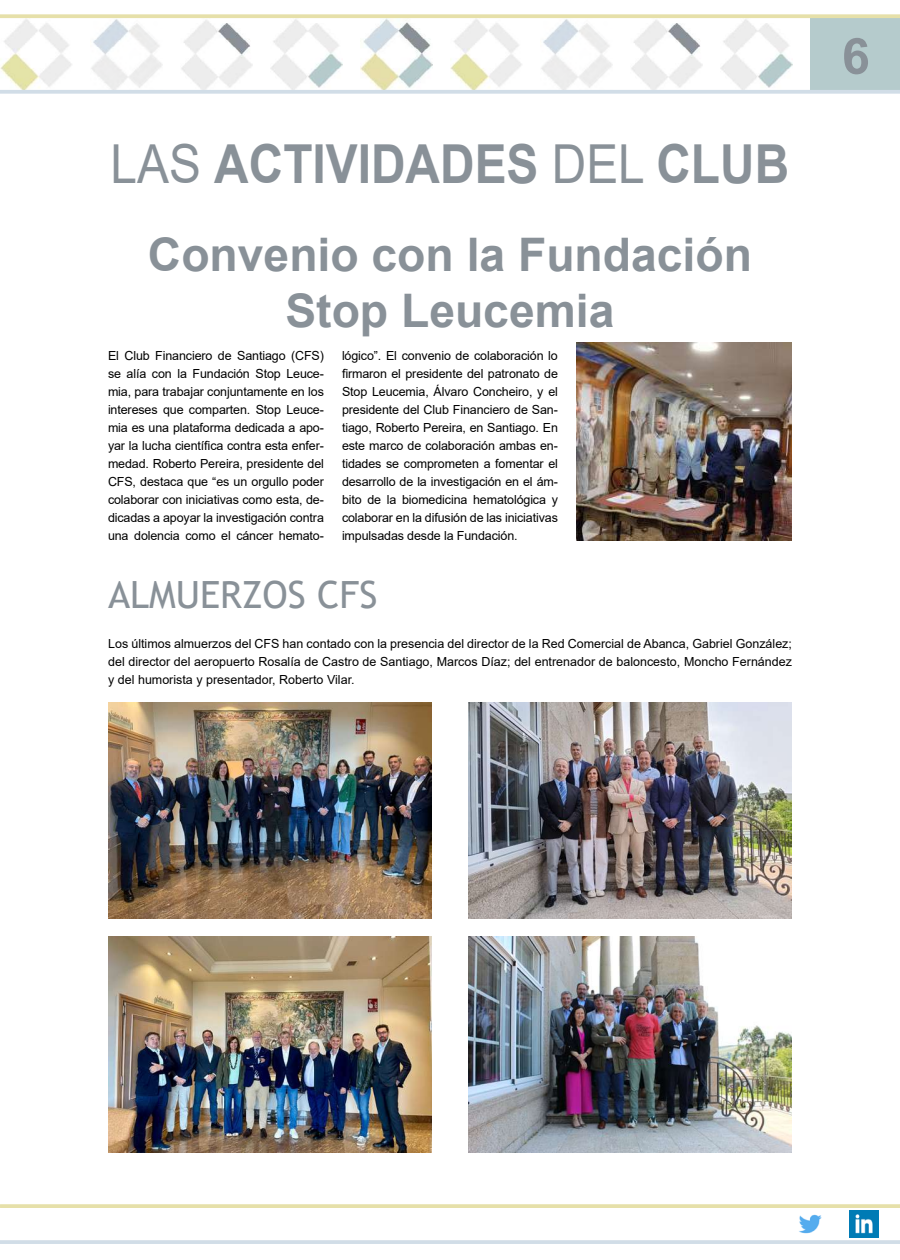
<style>
.page{position:relative;width:900px;height:1260px;background:#fff}
.page>*{position:absolute;margin:0;border:0;box-sizing:border-box;transform-origin:0 0}
.t1{font:700 53.75px "Arial";color:#899198;scale:.89 1}
.t2{font:700 50px "Arial";color:#899198}
.t3{font:700 46.25px/55.5px "Arial";color:#899198;text-align:center}
.t4{font:37.5px "Trebuchet MS";color:#899198}
.t5{font:12.5px/18px "Arial";letter-spacing:-.01em;color:#000;text-align:justify}
.s1{font-weight:400}
</style>
<div class="page">
<img style="left:0;top:18px;width:72px;height:72px">
<img style="left:450px;top:18px;width:72px;height:72px">
<img style="left:91px;top:18px;width:71px;height:72px">
<img style="left:541px;top:18px;width:71px;height:72px">
<img style="left:181px;top:18px;width:71px;height:72px">
<img style="left:631px;top:18px;width:71px;height:72px">
<img style="left:270px;top:18px;width:72px;height:72px">
<img style="left:720px;top:18px;width:72px;height:72px">
<img style="left:360px;top:18px;width:72px;height:72px">
<div style="left:810px;top:18px;width:90px;height:72px;background:#b5cbcc"></div>
<svg style="left:0;top:90px;width:900px;height:4px;background:#d4dfe9"></svg>
<svg style="left:0;top:14px;width:900px;height:4px;background:#e8e2b0"></svg>
<hr style="left:0;top:1240px;width:900px;height:4px;background:#d1dde7">
<svg style="left:0;top:1204px;width:900px;height:4px;background:#e7e1ae"></svg>
<img style="left:849px;top:1210px;width:30px;height:28px">
<img style="left:799px;top:1214px;width:23px;height:20px">
<img style="left:108px;top:702px;width:324px;height:216px">
<img style="left:468px;top:702px;width:324px;height:216px">
<img style="left:468px;top:936px;width:324px;height:216px">
<img style="left:108px;top:936px;width:324px;height:216px">
<img style="left:576px;top:342px;width:216px;height:198px">
<h1 class="t1" style="left:111px;top:126px;width:764px"><span class="s1">LAS</span> ACTIVIDADES <span class="s1">DEL</span> CLUB</h1>
<h3 class="t3" style="left:148px;top:228px;width:605px">Convenio con la Fundación<br>Stop Leucemia</h3>
<p class="t5" style="left:108px;top:347px;width:217px">El Club Financiero de Santiago (CFS) se alía con la Fundación Stop Leuce&shy;mia, para trabajar conjuntamente en los intereses que comparten. Stop Leuce&shy;mia es una plataforma dedicada a apo&shy;yar la lucha científica contra esta enfer&shy;medad. Roberto Pereira, presidente del CFS, destaca que “es un orgullo poder colaborar con iniciativas como esta, de&shy;dicadas a apoyar la investigación contra una dolencia como el cáncer hemato-</p>
<p class="t5" style="left:342px;top:347px;width:217px">lógico”. El convenio de colaboración lo firmaron el presidente del patronato de Stop Leucemia, Álvaro Concheiro, y el presidente del Club Financiero de San&shy;tiago, Roberto Pereira, en Santiago. En este marco de colaboración ambas en&shy;tidades se comprometen a fomentar el desarrollo de la investigación en el ám&shy;bito de la biomedicina hematológica y colaborar en la difusión de las iniciativas impulsadas desde la Fundación.</p>
<h3 class="t4" style="left:108px;top:571px;width:271px">ALMUERZOS CFS</h3>
<p class="t5" style="left:108px;top:635px;width:685px">Los últimos almuerzos del CFS han contado con la presencia del director de la Red Comercial de Abanca, Gabriel González; del director del aeropuerto Rosalía de Castro de Santiago, Marcos Díaz; del entrenador de baloncesto, Moncho Fernández y del humorista y presentador, Roberto Vilar.</p>
<h2 class="t2" style="left:842px;top:21px;width:29px">6</h2>
</div>
